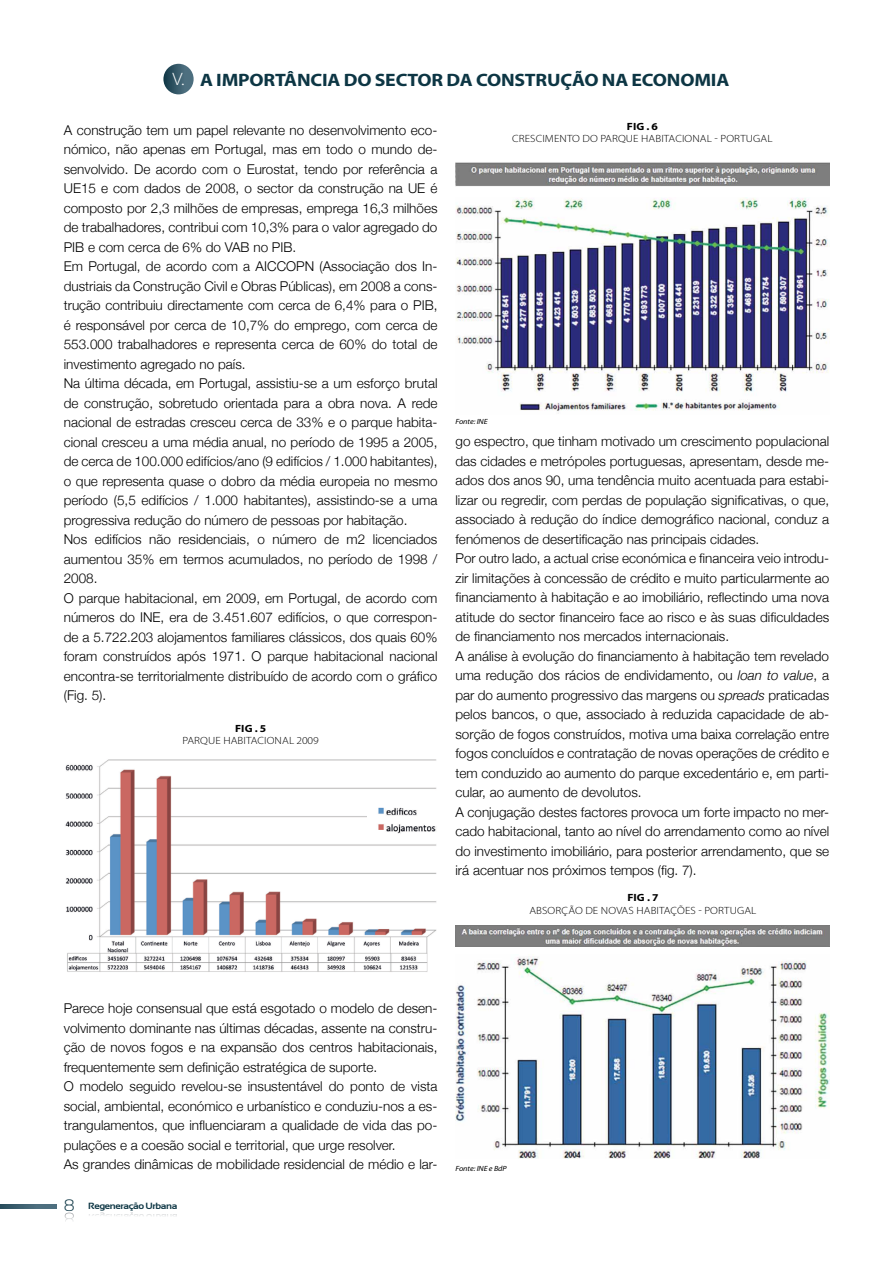
<style>
.page{position:relative;width:893px;height:1263px;background:#fff}
.page>*{position:absolute;margin:0;border:0;box-sizing:border-box;transform-origin:0 0}
.t1{font:700 18px "Myriad Pro";letter-spacing:-.01em;color:#0d3644;scale:1.1 1}
.t2{font:300 13.5px/19.5px "Helvetica Neue";color:#000}
.t3{font:300 10.5px "Myriad Pro";letter-spacing:.01em;color:#000;scale:1.1 1}
.t4{font:700 10.5px "Myriad Pro";color:#000;scale:1.1 1}
.t5{font:700 9px "Sansation";color:#0d3644;scale:1.1 1}
.t6{font:italic 7.5px "Myriad Pro";letter-spacing:-.01em;color:#000;scale:1.1 1}
.s1{font-weight:300;color:#fff}
.s2{font-style:italic}
</style>
<div class="page">
<svg style="left:163px;top:64px;width:31px;height:30px"></svg>
<img style="left:65px;top:759px;width:372px;height:213px">
<img style="left:367px;top:799px;width:70px;height:40px">
<img style="left:455px;top:162px;width:375px;height:25px">
<img style="left:456px;top:197px;width:373px;height:214px">
<img style="left:455px;top:925px;width:374px;height:21px">
<img style="left:455px;top:957px;width:374px;height:201px">
<svg style="left:0;top:1205px;width:56px;height:3px"></svg>
<h1 class="t1" style="left:173px;top:70px;width:82px"><span class="s1">V.</span> AIMPORT</h1>
<h1 class="t1" style="left:284px;top:70px;width:23px">ÂNCIA</h1>
<h1 class="t1" style="left:344px;top:70px;width:49px">DO SECTOR</h1>
<h1 class="t1" style="left:447px;top:70px;width:39px">DA CON</h1>
<h1 class="t1" style="left:514px;top:70px;width:22px">STRUÇÃO</h1>
<h1 class="t1" style="left:602px;top:70px;width:39px">NA ECONOMIA</h1>
<p class="t2" style="left:64px;top:120px;width:375px">A construção tem um papel relevante no desenvolvimento eco&shy;nómico, não apenas em Portugal, mas em todo o mundo de&shy;senvolvido. De acordo com o Eurostat, tendo por referência a UE15 e com dados de 2008, o sector da construção na UE é composto por 2,3 milhões de empresas, emprega 16,3 milhões de trabalhadores, contribui com 10,3% para o valor agregado do PIB e com cerca de 6% do VAB no PIB.<br>Em Portugal, de acordo com a AICCOPN (Associação dos In&shy;dustriais da Construção Civil e Obras Públicas), em 2008 a cons&shy;trução contribuiu directamente com cerca de 6,4% para o PIB, é responsável por cerca de 10,7% do emprego, com cerca de 553.000 trabalhadores e representa cerca de 60% do total de investimento agregado no país.<br>Na última década, em Portugal, assistiu-se a um esforço brutal de construção, sobretudo orientada para a obra nova. A rede nacional de estradas cresceu cerca de 33% e o parque habita&shy;cional cresceu a uma média anual, no período de 1995 a 2005, de cerca de 100.000 edifícios/ano (9 edifícios / 1.000 habitantes), o que representa quase o dobro da média europeia no mesmo período (5,5 edifícios / 1.000 habitantes), assistindo-se a uma progressiva redução do número de pessoas por habitação.<br>Nos edifícios não residenciais, o número de m2 licenciados aumentou 35% em termos acumulados, no período de 1998 / 2008.<br>O parque habitacional, em 2009, em Portugal, de acordo com números do INE, era de 3.451.607 edifícios, o que correspon&shy;de a 5.722.203 alojamentos familiares clássicos, dos quais 60% foram construídos após 1971. O parque habitacional nacional encontra-se territorialmente distribuído de acordo com o gráfico (Fig. 5).</p>
<p class="t4" style="left:627px;top:120px;width:30px">fig . 6</p>
<p class="t3" style="left:512px;top:133px;width:238px">CRESCI MENTO DO PARQUE HABITACIONAL - PORTUGAL</p>
<p class="t6" style="left:455px;top:418px;width:31px">Fonte: INE</p>
<p class="t2" style="left:455px;top:432px;width:375px">go espectro, que tinham motivado um crescimento populacional das cidades e metrópoles portuguesas, apresentam, desde me&shy;ados dos anos 90, uma tendência muito acentuada para estabi&shy;lizar ou regredir, com perdas de população significativas, o que, associado à redução do índice demográfico nacional, conduz a fenómenos de desertificação nas principais cidades.<br>Por outro lado, a actual crise económica e financeira veio introdu&shy;zir limitações à concessão de crédito e muito particularmente ao financiamento à habitação e ao imobiliário, reflectindo uma nova atitude do sector financeiro face ao risco e às suas dificuldades de financiamento nos mercados internacionais.<br>A análise à evolução do financiamento à habitação tem revelado uma redução dos rácios de endividamento, ou <span class="s2">loan to value</span>, a par do aumento progressivo das margens ou <span class="s2">spreads</span> praticadas pelos bancos, o que, associado à reduzida capacidade de ab&shy;sorção de fogos construídos, motiva uma baixa correlação entre fogos concluídos e contratação de novas operações de crédito e tem conduzido ao aumento do parque excedentário e, em parti&shy;cular, ao aumento de devolutos.<br>A conjugação destes factores provoca um forte impacto no mer&shy;cado habitacional, tanto ao nível do arrendamento como ao nível do investimento imobiliário, para posterior arrendamento, que se irá acentuar nos próximos tempos (fig. 7).</p>
<p class="t4" style="left:235px;top:722px;width:30px">fig . 5</p>
<p class="t3" style="left:183px;top:735px;width:125px">PARQUE HABITACIONAL 2009</p>
<p class="t4" style="left:627px;top:891px;width:30px">fig . 7</p>
<p class="t3" style="left:529px;top:904px;width:208px">ABSORÇÃO DE NOVAS HABITAÇÕES - PORTUGAL</p>
<p class="t2" style="left:64px;top:998px;width:375px">Parece hoje consensual que está esgotado o modelo de desen&shy;volvimento dominante nas últimas décadas, assente na constru&shy;ção de novos fogos e na expansão dos centros habitacionais, frequentemente sem definição estratégica de suporte.<br>O modelo seguido revelou-se insustentável do ponto de vista social, ambiental, económico e urbanístico e conduziu-nos a es&shy;trangulamentos, que influenciaram a qualidade de vida das po&shy;pulações e a coesão social e territorial, que urge resolver.<br>As grandes dinâmicas de mobilidade residencial de médio e lar-</p>
<p class="t5" style="left:88px;top:1201px;width:83px">Regeneração Urbana</p>
<p class="t6" style="left:455px;top:1164px;width:48px">Fonte: INE e BdP</p>
</div>
